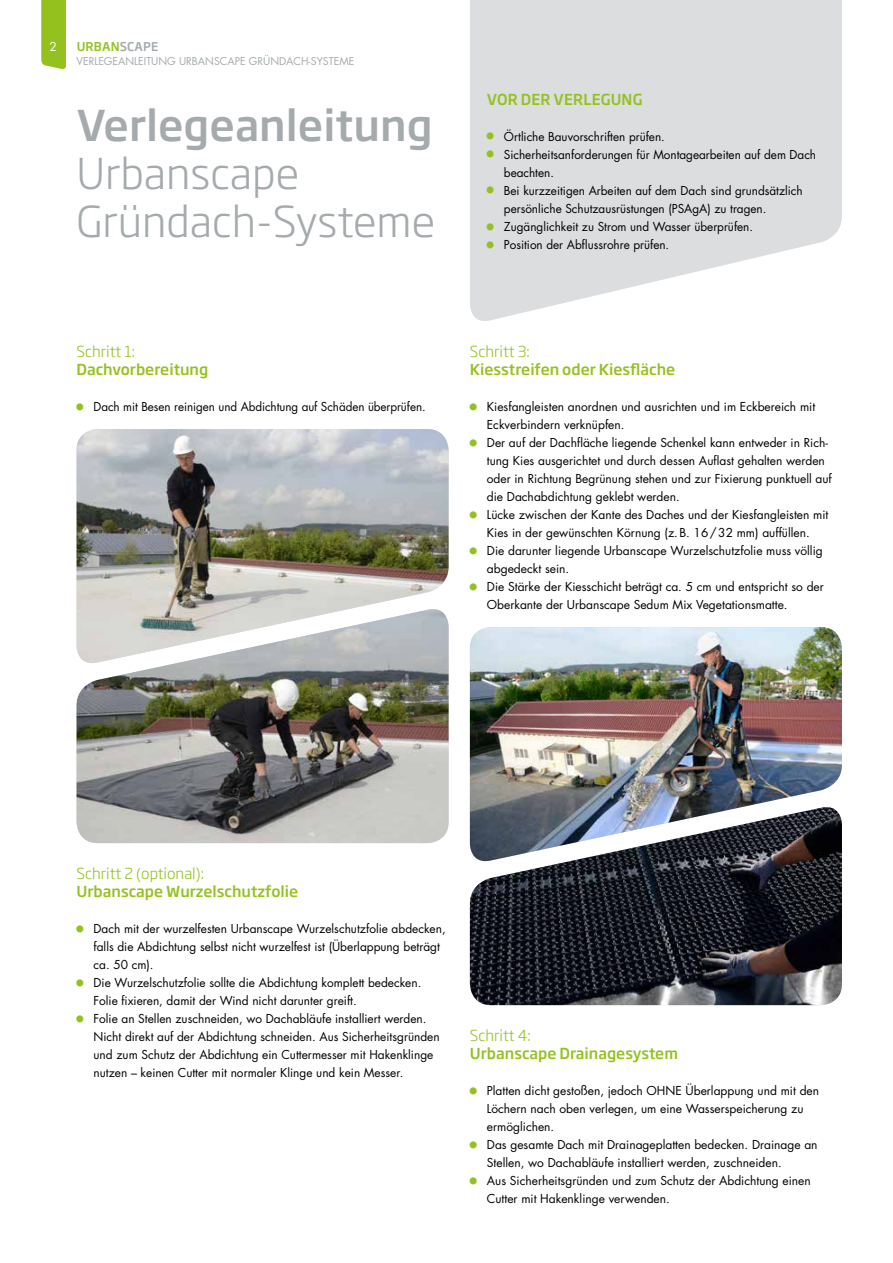
<style>
.page{position:relative;width:893px;height:1263px;background:#fff}
.page>*{position:absolute;margin:0;border:0;box-sizing:border-box;transform-origin:0 0}
.t1{font:300 42px/48px "Soho Gothic Pro";color:#a5aaad}
.t2{font:500 42px "Soho Gothic Pro";color:#a5aaad}
.t3{font:500 15px "Soho Gothic Pro";color:#95c11f}
.t4{font:300 15px "Soho Gothic Pro";color:#95c11f}
.t5{font:12px "Futura Std";color:#000}
.t6{font:500 12px "Soho Gothic Pro";letter-spacing:.015em;color:#95c11f}
.t7{font:12px "Futura Std";color:#fff}
.t8{font:10.5px "Futura Std";color:#a5aaad}
.s1{color:#a5aaad}
</style>
<div class="page">
<img style="left:77px;top:667px;width:372px;height:176px">
<img style="left:470px;top:865px;width:372px;height:140px">
<img style="left:77px;top:429px;width:372px;height:238px">
<img style="left:470px;top:627px;width:372px;height:238px">
<svg style="left:470px;top:0;width:372px;height:321px;fill:#dbddde"></svg>
<svg style="left:41px;top:0;width:25px;height:69px"></svg>
<p class="t7" style="left:50px;top:39px;width:9px">2</p>
<p class="t6" style="left:77px;top:37px;width:83px">URBAN<span class="s1">SCAPE</span></p>
<p class="t8" style="left:77px;top:55px;width:279px">VERLEGEANLEITUNG URBANSCAPE GRÜNDACH-SYSTEME</p>
<h1 class="t2" style="left:77px;top:92px;width:358px">Verlegeanleitung</h1>
<h1 class="t1" style="left:77px;top:147px;width:360px">Urbanscape<br>Gründach-Systeme</h1>
<p class="t3" style="left:487px;top:88px;width:157px">VOR DER VERLEGUNG</p>
<p class="t5" style="left:487px;top:129px;width:179px"><sup>W</sup> Örtliche Bauvorschriften prüfen.</p>
<p class="t5" style="left:487px;top:147px;width:331px"><sup>W</sup> Sicherheitsanforderungen für Montagearbeiten auf dem Dach</p>
<p class="t5" style="left:504px;top:165px;width:52px">beachten.</p>
<p class="t5" style="left:487px;top:183px;width:317px"><sup>W</sup> Bei kurzzeitigen Arbeiten auf dem Dach sind grundsätzlich</p>
<p class="t5" style="left:504px;top:201px;width:264px">persönliche Schutzausrüstungen (PSAgA) zu tragen.</p>
<p class="t5" style="left:487px;top:219px;width:268px"><sup>W</sup> Zugänglichkeit zu Strom und Wasser überprüfen.</p>
<p class="t5" style="left:487px;top:237px;width:184px"><sup>W</sup> Position der Abflussrohre prüfen.</p>
<p class="t4" style="left:77px;top:340px;width:60px">Schritt 1:</p>
<p class="t3" style="left:77px;top:358px;width:133px">Dachvorbereitung</p>
<p class="t5" style="left:77px;top:399px;width:351px"><sup>W</sup> Dach mit Besen reinigen und Abdichtung auf Schäden überprüfen.</p>
<p class="t4" style="left:470px;top:340px;width:61px">Schritt 3:</p>
<p class="t3" style="left:470px;top:358px;width:207px">Kiesstreifen oder Kiesfläche</p>
<p class="t5" style="left:470px;top:399px;width:347px"><sup>W</sup> Kiesfangleisten anordnen und ausrichten und im Eckbereich mit</p>
<p class="t5" style="left:487px;top:417px;width:139px">Eckverbindern verknüpfen.</p>
<p class="t5" style="left:470px;top:435px;width:360px"><sup>W</sup> Der auf der Dachfläche liegende Schenkel kann entweder in Rich-</p>
<p class="t5" style="left:487px;top:453px;width:340px">tung Kies ausgerichtet und durch dessen Auflast gehalten werden</p>
<p class="t5" style="left:487px;top:471px;width:346px">oder in Richtung Begrünung stehen und zur Fixierung punktuell auf</p>
<p class="t5" style="left:487px;top:489px;width:194px">die Dachabdichtung geklebt werden.</p>
<p class="t5" style="left:470px;top:507px;width:360px"><sup>W</sup> Lücke zwischen der Kante des Daches und der Kiesfangleisten mit</p>
<p class="t5" style="left:487px;top:525px;width:324px">Kies in der gewünschten Körnung (z.B. 16/32 mm) auffüllen.</p>
<p class="t5" style="left:470px;top:543px;width:354px"><sup>W</sup> Die darunter liegende Urbanscape Wurzelschutzfolie muss völlig</p>
<p class="t5" style="left:487px;top:561px;width:84px">abgedeckt sein.</p>
<p class="t5" style="left:470px;top:579px;width:355px"><sup>W</sup> Die Stärke der Kiesschicht beträgt ca. 5 cm und entspricht so der</p>
<p class="t5" style="left:487px;top:597px;width:302px">Oberkante der Urbanscape Sedum Mix Vegetationsmatte.</p>
<p class="t4" style="left:77px;top:862px;width:129px">Schritt 2 (optional):</p>
<p class="t3" style="left:77px;top:880px;width:223px">Urbanscape Wurzelschutzfolie</p>
<p class="t5" style="left:77px;top:921px;width:371px"><sup>W</sup> Dach mit der wurzelfesten Urbanscape Wurzelschutzfolie abdecken,</p>
<p class="t5" style="left:94px;top:939px;width:348px">falls die Abdichtung selbst nicht wurzelfest ist (Überlappung beträgt</p>
<p class="t5" style="left:94px;top:957px;width:61px">ca. 50 cm).</p>
<p class="t5" style="left:77px;top:975px;width:346px"><sup>W</sup> Die Wurzelschutzfolie sollte die Abdichtung komplett bedecken.</p>
<p class="t5" style="left:94px;top:993px;width:265px">Folie fixieren, damit der Wind nicht darunter greift.</p>
<p class="t5" style="left:77px;top:1011px;width:351px"><sup>W</sup> Folie an Stellen zuschneiden, wo Dachabläufe installiert werden.</p>
<p class="t5" style="left:94px;top:1029px;width:348px">Nicht direkt auf der Abdichtung schneiden. Aus Sicherheitsgründen</p>
<p class="t5" style="left:94px;top:1047px;width:341px">und zum Schutz der Abdichtung ein Cuttermesser mit Hakenklinge</p>
<p class="t5" style="left:94px;top:1065px;width:311px">nutzen – keinen Cutter mit normaler Klinge und kein Messer.</p>
<p class="t4" style="left:470px;top:1024px;width:62px">Schritt 4:</p>
<p class="t3" style="left:470px;top:1042px;width:210px">Urbanscape Drainagesystem</p>
<p class="t5" style="left:470px;top:1083px;width:351px"><sup>W</sup> Platten dicht gestoßen, jedoch OHNE Überlappung und mit den</p>
<p class="t5" style="left:487px;top:1101px;width:318px">Löchern nach oben verlegen, um eine Wasserspeicherung zu</p>
<p class="t5" style="left:487px;top:1119px;width:69px">ermöglichen.</p>
<p class="t5" style="left:470px;top:1137px;width:349px"><sup>W</sup> Das gesamte Dach mit Drainageplatten bedecken. Drainage an</p>
<p class="t5" style="left:487px;top:1155px;width:296px">Stellen, wo Dachabläufe installiert werden, zuschneiden.</p>
<p class="t5" style="left:470px;top:1173px;width:342px"><sup>W</sup> Aus Sicherheitsgründen und zum Schutz der Abdichtung einen</p>
<p class="t5" style="left:487px;top:1191px;width:184px">Cutter mit Hakenklinge verwenden.</p>
</div>
